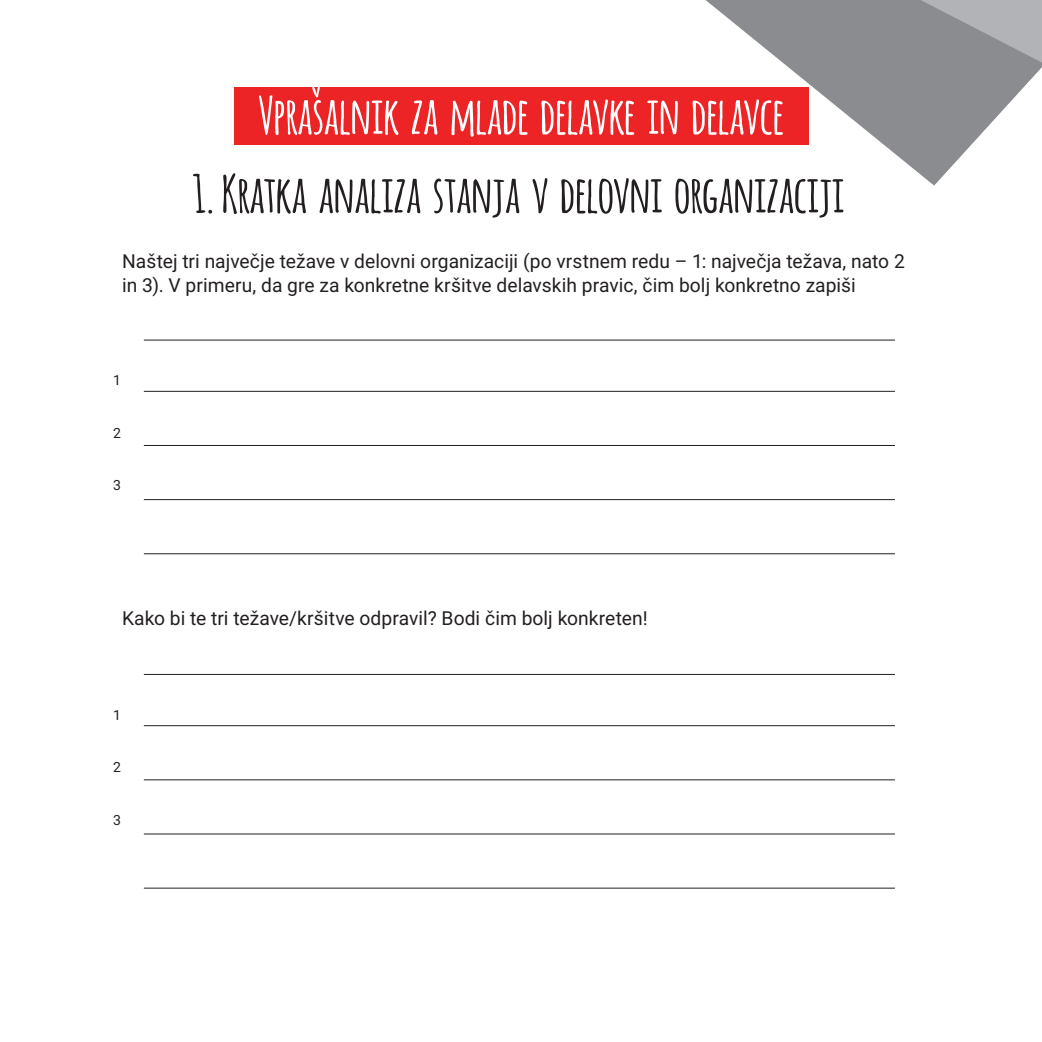
<style>
.page{position:relative;width:1042px;height:1042px;background:#fff}
.page>*{position:absolute;margin:0;border:0;box-sizing:border-box;transform-origin:0 0}
.t1{font:700 50.75px "Amatic";color:#231f20}
.t2{font:700 50.75px "Amatic";color:#fff}
.t3{font:19.25px/23.1px "Roboto";color:#231f20}
.t4{font:14px "Roboto";color:#231f20}
</style>
<div class="page">
<div style="left:233px;top:87px;width:575px;height:58px;background:#ec2426"></div>
<svg style="left:705px;top:0;width:337px;height:186px"></svg>
<svg style="left:920px;top:0;width:122px;height:63px;background:#9d9fa2"></svg>
<hr style="left:144px;top:340px;width:751px;height:1px;background:#231f20">
<hr style="left:144px;top:674px;width:751px;height:1px;background:#231f20">
<hr style="left:144px;top:391px;width:751px;height:1px;background:#231f20">
<hr style="left:144px;top:725px;width:751px;height:1px;background:#231f20">
<hr style="left:144px;top:445px;width:751px;height:1px;background:#231f20">
<hr style="left:144px;top:779px;width:751px;height:1px;background:#231f20">
<hr style="left:144px;top:499px;width:751px;height:1px;background:#231f20">
<hr style="left:144px;top:833px;width:751px;height:1px;background:#231f20">
<hr style="left:144px;top:553px;width:751px;height:1px;background:#231f20">
<hr style="left:144px;top:888px;width:751px;height:1px;background:#231f20">
<h1 class="t2" style="left:258px;top:79px;width:527px">Vprašalnik za mlade delavke in delavce</h1>
<h1 class="t1" style="left:193px;top:158px;width:652px">1. Kratka analiza stanja v delovni organizaciji</h1>
<p class="t3" style="left:122px;top:249px;width:784px">Naštej tri največje težave v delovni organizaciji (po vrstnem redu – 1: največja težava, nato 2 in 3). V primeru, da gre za konkretne kršitve delavskih pravic, čim bolj konkretno zapiši</p>
<p class="t4" style="left:113px;top:370px;width:9px">1</p>
<p class="t4" style="left:113px;top:423px;width:9px">2</p>
<p class="t4" style="left:113px;top:475px;width:9px">3</p>
<p class="t3" style="left:122px;top:605px;width:527px">Kako bi te tri težave/kršitve odpravil? Bodi čim bolj konkreten!</p>
<p class="t4" style="left:113px;top:705px;width:9px">1</p>
<p class="t4" style="left:113px;top:757px;width:9px">2</p>
<p class="t4" style="left:113px;top:810px;width:9px">3</p>
</div>
